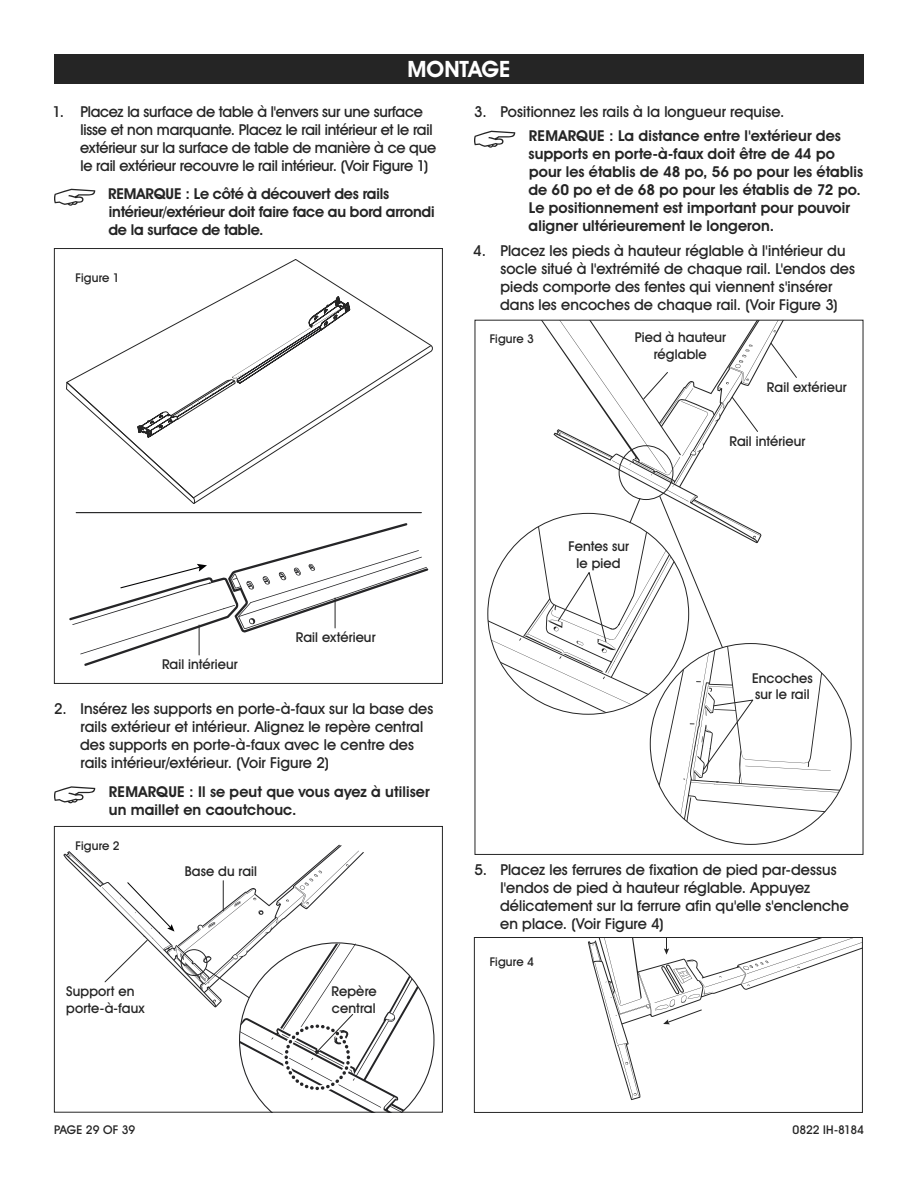
<style>
.page{position:relative;width:918px;height:1188px;background:#fff}
.page>*{position:absolute;margin:0;border:0;box-sizing:border-box;transform-origin:0 0}
.t1{font:700 22.5px "Uline Two Knine";color:#fff}
.t2{font:15px/18px "Uline Two Knine";letter-spacing:.005em;color:#252525}
.t3{font:700 15px/18px "Uline Two Knine";letter-spacing:.005em;color:#252525}
.t4{font:15px/18px "Uline Two Knine";letter-spacing:-.015em;color:#252525}
.t5{font:700 15px/18px "Uline Two Knine";letter-spacing:-.015em;color:#252525}
.t6{font:13.5px/16.2px "Uline Two Knine";letter-spacing:.01em;color:#252525}
.t7{font:12px "Uline Two Knine";color:#252525}
</style>
<div class="page">
<svg style="left:54px;top:189px;width:41px;height:17px"></svg>
<svg style="left:54px;top:786px;width:41px;height:17px"></svg>
<svg style="left:474px;top:131px;width:41px;height:17px"></svg>
<svg style="left:588px;top:939px;width:273px;height:161px"></svg>
<div style="left:474px;top:937px;width:389px;height:176px;border:1px solid #252525"></div>
<div style="left:54px;top:54px;width:810px;height:30px;background:#252525"></div>
<svg style="left:488px;top:320px;width:357px;height:524px"></svg>
<svg style="left:69px;top:523px;width:359px;height:143px"></svg>
<hr style="left:76px;top:512px;width:345px;height:1px;background:#010102">
<svg style="left:66px;top:293px;width:367px;height:211px"></svg>
<div style="left:54px;top:826px;width:389px;height:287px;border:1px solid #252525"></div>
<svg style="left:63px;top:845px;width:372px;height:267px"></svg>
<h1 class="t1" style="left:407px;top:56px;width:105px">MONTAGE</h1>
<p class="t4" style="left:80px;top:102px;width:358px;text-indent:-28px">1. Placez la surface de table à l'envers sur une surface lisse et non marquante. Placez le rail intérieur et le rail extérieur sur la surface de table de manière à ce que le rail extérieur recouvre le rail intérieur. (Voir Figure 1)</p>
<p class="t5" style="left:108px;top:185px;width:328px">REMARQUE : Le côté à découvert des rails intérieur/extérieur doit faire face au bord arrondi de la surface de table.</p>
<p class="t7" style="left:76px;top:270px;width:46px">Figure 1</p>
<p class="t2" style="left:474px;top:102px;width:312px">3. Positionnez les rails à la longueur requise.</p>
<p class="t3" style="left:528px;top:127px;width:336px">REMARQUE : La distance entre l'extérieur des supports en porte-à-faux doit être de 44 po pour les établis de 48 po, 56 po pour les établis de 60 po et de 68 po pour les établis de 72 po.<br>Le positionnement est important pour pouvoir aligner ultérieurement le longeron.</p>
<p class="t2" style="left:500px;top:242px;width:356px;text-indent:-27px">4. Placez les pieds à hauteur réglable à l'intérieur du socle situé à l'extrémité de chaque rail. L'endos des pieds comporte des fentes qui viennent s'insérer dans les encoches de chaque rail. (Voir Figure 3)</p>
<p class="t7" style="left:490px;top:331px;width:46px">Figure 3</p>
<p class="t6" style="left:635px;top:329px;width:93px;text-align:center">Pied à hauteur réglable</p>
<p class="t6" style="left:767px;top:379px;width:81px">Rail extérieur</p>
<p class="t6" style="left:729px;top:433px;width:77px">Rail intérieur</p>
<p class="t6" style="left:162px;top:656px;width:77px">Rail intérieur</p>
<p class="t6" style="left:296px;top:629px;width:81px">Rail extérieur</p>
<p class="t2" style="left:80px;top:700px;width:355px;text-indent:-26px">2. Insérez les supports en porte-à-faux sur la base des rails extérieur et intérieur. Alignez le repère central des supports en porte-à-faux avec le centre des rails intérieur/extérieur. (Voir Figure 2)</p>
<p class="t3" style="left:109px;top:783px;width:322px">REMARQUE : Il se peut que vous ayez à utiliser un maillet en caoutchouc.</p>
<p class="t7" style="left:76px;top:838px;width:46px">Figure 2</p>
<p class="t6" style="left:185px;top:863px;width:74px">Base du rail</p>
<p class="t6" style="left:66px;top:983px;width:80px">Support en porte-à-faux</p>
<p class="t6" style="left:332px;top:983px;width:47px">Repère central</p>
<p class="t6" style="left:569px;top:538px;width:62px;text-align:center">Fentes sur le pied</p>
<p class="t6" style="left:752px;top:670px;width:62px">Encoches sur le rail</p>
<p class="t2" style="left:500px;top:860px;width:350px;text-indent:-26px">5. Placez les ferrures de fixation de pied par-dessus l'endos de pied à hauteur réglable. Appuyez délicatement sur la ferrure afin qu'elle s'enclenche en place. (Voir Figure 4)</p>
<p class="t7" style="left:490px;top:954px;width:46px">Figure 4</p>
<p class="t7" style="left:54px;top:1122px;width:83px">PAGE 29 OF 39</p>
<p class="t7" style="left:792px;top:1122px;width:73px">0822 IH-8184</p>
</div>
